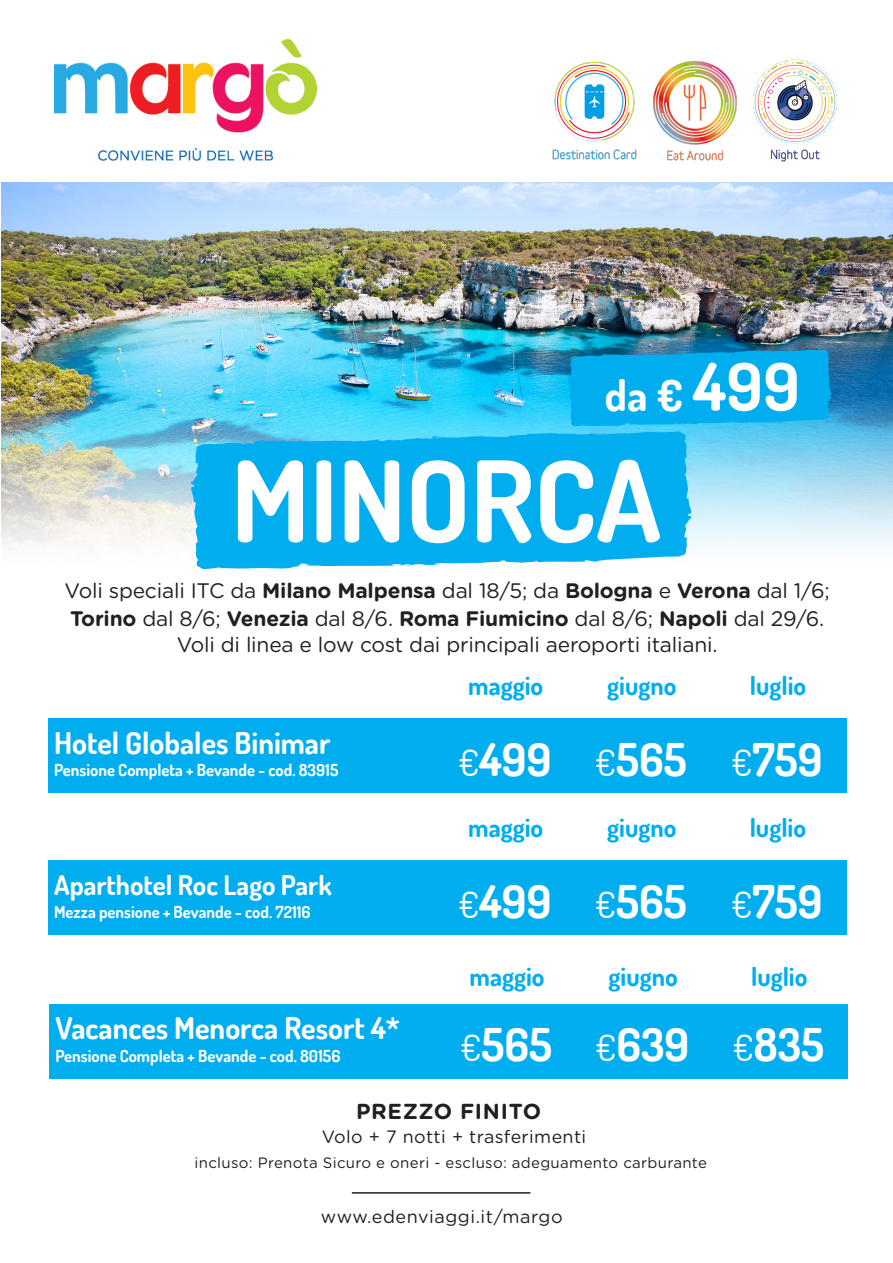
<style>
.page{position:relative;width:893px;height:1263px;background:#fff}
.page>*{position:absolute;margin:0;border:0;box-sizing:border-box;transform-origin:0 0}
.t1{font:700 112.5px "Dosis";color:#fff}
.t2{font:700 45px "Dosis";color:#fff}
.t3{font:700 42.75px "Dosis";color:#fff}
.nome{font:700 30px "Dosis";color:#fff}
.nome-2{font:700 27px "Dosis";color:#fff}
.t4{font:700 25.5px "Dosis";color:#00aeef}
.t5{font:700 21.75px "Gotham Rounded";letter-spacing:.03em;color:#231f20}
.t6{font:21px/28.5px "Gotham Rounded";letter-spacing:-.01em;color:#231f20}
.t7{font:18px "Gotham Rounded";letter-spacing:.03em;color:#231f20}
.t8{font:17.85px "Gotham Rounded";letter-spacing:.02em;color:#231f20}
.nome-3{font:700 16.5px "Dosis";color:#fff}
.t9{font:15px "Gotham Rounded";letter-spacing:.02em;color:#231f20}
.s1{font-size:66px}
.s2{font-weight:700}
.s3{font-weight:400;font-size:36px}
</style>
<div class="page">
<hr style="left:352px;top:1192px;width:178px;height:1px;background:#231f20">
<img style="left:1px;top:183px;width:892px;height:364px">
<img style="left:54px;top:40px;width:263px;height:120px">
<svg style="left:190px;top:431px;width:503px;height:138px;background:#12b3ef"></svg>
<svg style="left:567px;top:349px;width:265px;height:85px;background:#0baeeb"></svg>
<div style="left:49px;top:1004px;width:799px;height:75px;background:#00aeef"></div>
<div style="left:48px;top:718px;width:799px;height:74px;background:#00aeef"></div>
<div style="left:48px;top:860px;width:799px;height:74px;background:#00aeef"></div>
<img style="left:753px;top:59px;width:84px;height:103px">
<img style="left:653px;top:60px;width:84px;height:101px">
<img style="left:552px;top:62px;width:85px;height:98px">
<p class="t3" style="left:605px;top:368px;width:196px">da € <span class="s1">499</span></p>
<p class="t1" style="left:231px;top:429px;width:431px">MINORCA</p>
<p class="t6" style="left:65px;top:575px;width:767px">Voli speciali ITC da <span class="s2">Milano Malpensa</span> dal 18/5; da <span class="s2">Bologna</span> e <span class="s2">Verona</span> dal 1/6;<br><span class="s2">Torino</span> dal 8/6; <span class="s2">Venezia</span> dal 8/6. <span class="s2">Roma Fiumicino</span> dal 8/6; <span class="s2">Napoli</span> dal 29/6.</p>
<p class="t6" style="left:177px;top:629px;width:542px">Voli di linea e low cost dai principali aeroporti italiani.</p>
<p class="nome" style="left:54px;top:723px;width:278px">Hotel Globales Binimar</p>
<p class="nome-3" style="left:54px;top:760px;width:286px">Pensione Completa + Bevande - cod. 83915</p>
<p class="nome-2" style="left:54px;top:868px;width:279px">Aparthotel Roc Lago Park</p>
<p class="nome-3" style="left:54px;top:902px;width:258px">Mezza pensione + Bevande - cod. 72116</p>
<p class="nome" style="left:55px;top:1009px;width:346px">Vacances Menorca Resort 4*</p>
<p class="nome-3" style="left:55px;top:1045px;width:286px">Pensione Completa + Bevande - cod. 80156</p>
<p class="t4" style="left:468px;top:669px;width:76px">maggio</p>
<p class="t4" style="left:607px;top:669px;width:71px">giugno</p>
<p class="t4" style="left:750px;top:669px;width:58px">luglio</p>
<p class="t2" style="left:458px;top:731px;width:95px"><span class="s3">€</span>499</p>
<p class="t2" style="left:595px;top:731px;width:93px"><span class="s3">€</span>565</p>
<p class="t2" style="left:731px;top:731px;width:93px"><span class="s3">€</span>759</p>
<p class="t4" style="left:468px;top:811px;width:76px">maggio</p>
<p class="t4" style="left:607px;top:811px;width:71px">giugno</p>
<p class="t4" style="left:750px;top:811px;width:58px">luglio</p>
<p class="t2" style="left:458px;top:873px;width:95px"><span class="s3">€</span>499</p>
<p class="t2" style="left:595px;top:873px;width:93px"><span class="s3">€</span>565</p>
<p class="t2" style="left:731px;top:873px;width:93px"><span class="s3">€</span>759</p>
<p class="t4" style="left:470px;top:960px;width:76px">maggio</p>
<p class="t4" style="left:609px;top:960px;width:71px">giugno</p>
<p class="t4" style="left:751px;top:960px;width:58px">luglio</p>
<p class="t2" style="left:460px;top:1016px;width:93px"><span class="s3">€</span>565</p>
<p class="t2" style="left:595px;top:1016px;width:95px"><span class="s3">€</span>639</p>
<p class="t2" style="left:733px;top:1016px;width:93px"><span class="s3">€</span>835</p>
<p class="t5" style="left:356px;top:1095px;width:187px">PREZZO FINITO</p>
<p class="t8" style="left:322px;top:1124px;width:266px">Volo + 7 notti + trasferimenti</p>
<p class="t9" style="left:195px;top:1152px;width:514px">incluso: Prenota Sicuro e oneri - escluso: adeguamento carburante</p>
<p class="t7" style="left:321px;top:1204px;width:243px">www.edenviaggi.it/margo</p>
</div>
